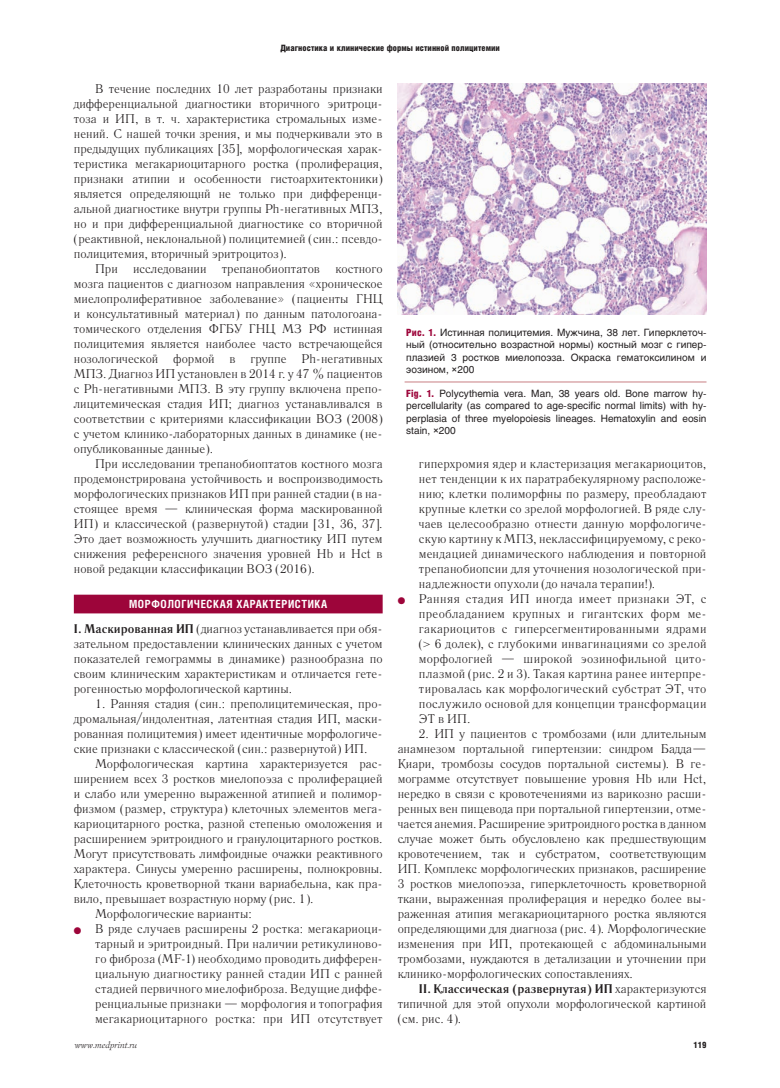
<style>
.page{position:relative;width:780px;height:1088px;background:#fff}
.page>*{position:absolute;margin:0;border:0;box-sizing:border-box;transform-origin:0 0}
.t1{font:12.5px/15px "Literaturnaya C";color:#231f20;text-align:justify}
.t2{font:700 11.25px "Helios Cond";letter-spacing:.05em;color:#fff}
.t3{font:10px/12.5px "Helios";color:#231f20;text-align:justify}
.t4{font:900 8.75px "Helios Cond";letter-spacing:.005em;color:#231f20}
.t5{font:italic 8.75px "Lazurski C";color:#231f20}
.s1{font-weight:700}
.s2{color:#9d053a}
.s3{font-family:"Helios Cond";font-weight:900;color:#9d053a}
.s4{font-family:"Arial"}
</style>
<div class="page">
<div style="left:74px;top:595px;width:308px;height:18px;background:#9d053a"></div>
<hr style="left:404px;top:381px;width:302px;height:1px;background:#c87f83">
<img style="left:397px;top:83px;width:309px;height:231px">
<p class="t4" style="left:280px;top:45px;width:221px">Диагностика и клинические формы истинной полицитемии</p>
<p class="t1" style="left:74px;top:82px;width:310px;text-indent:21px">В течение последних 10 лет разработаны признаки дифференциальной диагностики вторичного эритроци&shy;тоза и ИП, в т. ч. характеристика стромальных изме&shy;нений. С нашей точки зрения, и мы подчеркивали это в предыдущих публикациях [35], морфологическая харак&shy;теристика мегакариоцитарного ростка (пролиферация, признаки атипии и особенности гистоархитектоники) является определяющнй не только при дифференци&shy;альной диагностике внутри группы Ph-негативных МПЗ, но и при дифференциальной диагностике со вторичной (реактивной, неклональной) полицитемией (син.: псевдо&shy;полицитемия, вторичный эритроцитоз).</p>
<p class="t1" style="left:74px;top:262px;width:310px;text-indent:21px">При исследовании трепанобиоптатов костного мозга пациентов с диагнозом направления «хроническое миелопролиферативное заболевание» (пациенты ГНЦ и консультативный материал) по данным патологоана&shy;томического отделения ФГБУ ГНЦ МЗ РФ истинная полицитемия является наиболее часто встречающейся нозологической формой в группе Ph-негативных МПЗ. Диагноз ИП установлен в 2014 г. у 47 % пациентов с Ph-негативными МПЗ. В эту группу включена препо&shy;лицитемическая стадия ИП; диагноз устанавливался в соответствии с критериями классификации ВОЗ (2008) с учетом клинико-лабораторных данных в динамике (не&shy;опубликованные данные).</p>
<p class="t1" style="left:74px;top:457px;width:310px;text-indent:21px">При исследовании трепанобиоптатов костного мозга продемонстрирована устойчивость и воспроизводимость морфологических признаков ИП при ранней стадии (в на&shy;стоящее время — клиническая форма маскированной ИП) и классической (развернутой) стадии [31, 36, 37].<br>Это дает возможность улучшить диагностику ИП путем снижения референсного значения уровней Hb и Hct в новой редакции классификации ВОЗ (2016).</p>
<p class="t2" style="left:129px;top:600px;width:199px">МОРФОЛОГИЧЕСКАЯ ХАРАКТЕРИСТИКА</p>
<p class="t1" style="left:74px;top:622px;width:310px"><span class="s1">I. Маскированная ИП</span> (диагноз устанавливается при обя&shy;зательном предоставлении клинических данных с учетом показателей гемограммы в динамике) разнообразна по своим клиническим характеристикам и отличается гете&shy;рогенностью морфологической картины.</p>
<p class="t1" style="left:74px;top:697px;width:310px;text-indent:21px">1. Ранняя стадия (син.: преполицитемическая, про&shy;дромальная/индолентная, латентная стадия ИП, маски&shy;рованная полицитемия) имеет идентичные морфологиче&shy;ские признаки с классической (син.: развернутой) ИП.</p>
<p class="t1" style="left:95px;top:757px;width:289px">Морфологическая картина характеризуется рас-</p>
<p class="t1" style="left:74px;top:772px;width:310px">ширением всех 3 ростков миелопоэза с пролиферацией</p>
<p class="t1" style="left:74px;top:787px;width:310px">и слабо или умеренно выраженной атипией и полимор-</p>
<p class="t1" style="left:74px;top:802px;width:310px">физмом (размер, структура) клеточных элементов мега-</p>
<p class="t1" style="left:74px;top:817px;width:310px">кариоцитарного ростка, разной степенью омоложения и</p>
<p class="t1" style="left:74px;top:832px;width:310px">расширением эритроидного и гранулоцитарного ростков.</p>
<p class="t1" style="left:74px;top:847px;width:310px">Могут присутствовать лимфоидные очажки реактивного</p>
<p class="t1" style="left:74px;top:862px;width:310px">характера. Синусы умеренно расширены, полнокровны.</p>
<p class="t1" style="left:74px;top:877px;width:310px">Клеточность кроветворной ткани вариабельна, как пра-</p>
<p class="t1" style="left:74px;top:892px;width:241px">вило, превышает возрастную норму (рис. 1).</p>
<p class="t1" style="left:95px;top:907px;width:158px">Морфологические варианты:</p>
<p class="t1" style="left:95px;top:922px;width:289px;text-indent:-21px"><span class="s2">●</span> В ряде случаев расширены 2 ростка: мегакариоци&shy;тарный и эритроидный. При наличии ретикулиново&shy;го фиброза (MF-1) необходимо проводить дифферен&shy;циальную диагностику ранней стадии ИП с ранней стадией первичного миелофиброза. Ведущие диффе&shy;ренциальные признаки — морфология и топография мегакариоцитарного ростка: при ИП отсутствует</p>
<p class="t5" style="left:74px;top:1041px;width:64px">www.medprint.ru</p>
<p class="t3" style="left:406px;top:327px;width:302px"><span class="s3">Рис. 1.</span> Истинная полицитемия. Мужчина, 38 лет. Гиперклеточ&shy;ный (относительно возрастной нормы) костный мозг с гипер&shy;плазией 3 ростков миелопоэза. Окраска гематоксилином и эозином, <span class="s4">×</span>200</p>
<p class="t3" style="left:406px;top:388px;width:302px"><span class="s3">Fig. 1.</span> Polycythemia vera. Man, 38 years old. Bone marrow hy&shy;percellularity (as compared to age-specific normal limits) with hy&shy;perplasia of three myelopoiesis lineages. Hematoxylin and eosin stain, <span class="s4">×</span>200</p>
<p class="t1" style="left:419px;top:457px;width:289px">гиперхромия ядер и кластеризация мегакариоцитов, нет тенденции к их паратрабекулярному расположе&shy;нию; клетки полиморфны по размеру, преобладают крупные клетки со зрелой морфологией. В ряде слу&shy;чаев целесообразно отнести данную морфологиче&shy;скую картину к МПЗ, неклассифицируемому, с реко&shy;мендацией динамического наблюдения и повторной трепанобиопсии для уточнения нозологической при&shy;надлежности опухоли (до начала терапии!).</p>
<p class="t1" style="left:419px;top:592px;width:289px;text-indent:-21px"><span class="s2">●</span> Ранняя стадия ИП иногда имеет признаки ЭТ, с преобладанием крупных и гигантских форм ме&shy;гакариоцитов с гиперсегментированными ядрами (&gt; 6 долек), с глубокими инвагинациями со зрелой морфологией — широкой эозинофильной цито&shy;плазмой (рис. 2 и 3). Такая картина ранее интерпре&shy;тировалась как морфологический субстрат ЭТ, что послужило основой для концепции трансформации ЭТ в ИП.</p>
<p class="t1" style="left:397px;top:727px;width:310px;text-indent:21px">2. ИП у пациентов с тромбозами (или длительным анамнезом портальной гипертензии: синдром Бадда— Киари, тромбозы сосудов портальной системы). В ге&shy;мограмме отсутствует повышение уровня Hb или Hct, нередко в связи с кровотечениями из варикозно расши&shy;ренных вен пищевода при портальной гипертензии, отме&shy;чается анемия. Расширение эритроидного ростка в данном случае может быть обусловлено как предшествующим кровотечением, так и субстратом, соответствующим ИП. Комплекс морфологических признаков, расширение 3 ростков миелопоэза, гиперклеточность кроветворной ткани, выраженная пролиферация и нередко более вы&shy;раженная атипия мегакариоцитарного ростка являются определяющими для диагноза (рис. 4). Морфологические изменения при ИП, протекающей с абдоминальными тромбозами, нуждаются в детализации и уточнении при клинико-морфологических сопоставлениях.</p>
<p class="t1" style="left:397px;top:982px;width:310px;text-indent:21px"><span class="s1">II. Классическая (развернутая) ИП</span> характеризуются типичной для этой опухоли морфологической картиной (см. рис. 4).</p>
<p class="t4" style="left:693px;top:1041px;width:15px">119</p>
</div>
